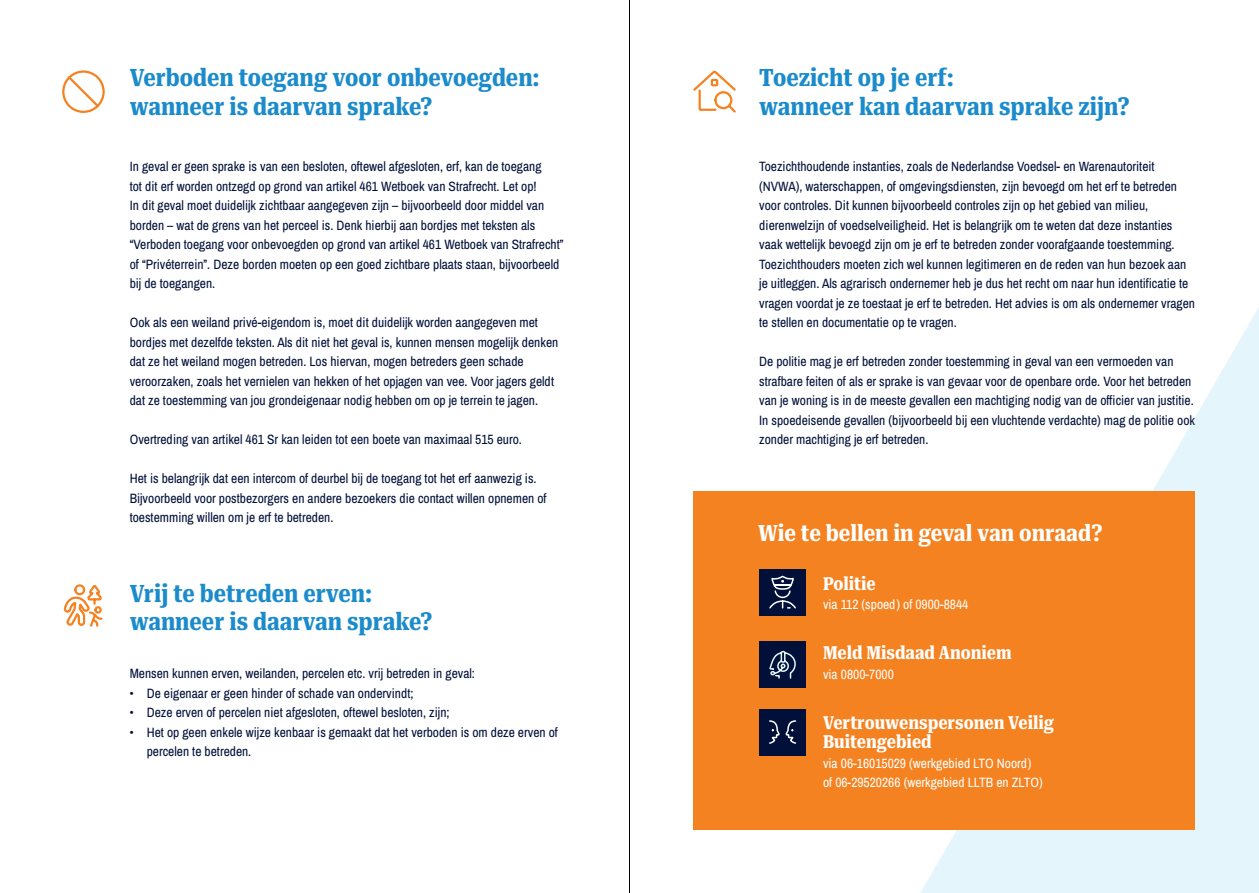
<style>
.page{position:relative;width:1259px;height:893px;background:#fff}
.page>*{position:absolute;margin:0;border:0;box-sizing:border-box;transform-origin:0 0}
.PvO_-_Page_title_FAQ{font:700 ultra-condensed 24px "Roboto Serif";color:#1b8bcb}
.PvO_-_Page_title_FAQ-2{font:700 ultra-condensed 22.5px "Roboto Serif";color:#fff}
.PvO_-_Body_text{font:700 ultra-condensed 18px/19.5px "Roboto Serif";color:#fff}
.PvO_-_Body_text-2{font:13.5px/19.5px "Archivo Narrow";color:#001039}
.PvO_-_Body_list{font:13.5px/19.5px "Archivo Narrow";color:#001039}
.PvO_-_Body_text-3{font:13.5px "Archivo Narrow";color:#fff}
</style>
<div class="page">
<hr style="left:629px;top:0;width:1px;height:893px;background:#000">
<svg style="left:920px;top:307px;width:339px;height:586px"></svg>
<div style="left:693px;top:491px;width:502px;height:338px;background:#f58220"></div>
<div style="left:759px;top:569px;width:47px;height:46px;background:#001039"></div>
<svg style="left:769px;top:575px;width:27px;height:34px"></svg>
<div style="left:759px;top:641px;width:47px;height:47px;background:#001039"></div>
<svg style="left:769px;top:650px;width:27px;height:29px"></svg>
<div style="left:759px;top:709px;width:47px;height:47px;background:#001039"></div>
<svg style="left:769px;top:720px;width:28px;height:24px"></svg>
<svg style="left:63px;top:584px;width:40px;height:43px"></svg>
<svg style="left:693px;top:70px;width:43px;height:43px"></svg>
<svg style="left:62px;top:70px;width:43px;height:43px"></svg>
<p class="PvO_-_Page_title_FAQ" style="left:130px;top:58px;width:411px">Verboden toegang voor onbevoegden:</p>
<p class="PvO_-_Page_title_FAQ" style="left:130px;top:87px;width:304px">wanneer is daarvan sprake?</p>
<p class="PvO_-_Body_text-2" style="left:130px;top:156px;width:435px">In geval er geen sprake is van een besloten, oftewel afgesloten, erf, kan de toegang<br>tot dit erf worden ontzegd op grond van artikel 461 Wetboek van Strafrecht. Let op!<br>In dit geval moet duidelijk zichtbaar aangegeven zijn – bijvoorbeeld door middel van borden – wat de grens van het perceel is. Denk hierbij aan bordjes met teksten als “Verboden toegang voor onbevoegden op grond van artikel 461 Wetboek van Strafrecht” of “Privéterrein”. Deze borden moeten op een goed zichtbare plaats staan, bijvoorbeeld bij de toegangen.</p>
<p class="PvO_-_Body_text-2" style="left:130px;top:312px;width:430px">Ook als een weiland privé-eigendom is, moet dit duidelijk worden aangegeven met bordjes met dezelfde teksten. Als dit niet het geval is, kunnen mensen mogelijk denken dat ze het weiland mogen betreden. Los hiervan, mogen betreders geen schade veroorzaken, zoals het vernielen van hekken of het opjagen van vee. Voor jagers geldt dat ze toestemming van jou grondeigenaar nodig hebben om op je terrein te jagen.</p>
<p class="PvO_-_Body_text-2" style="left:130px;top:429px;width:394px">Overtreding van artikel 461 Sr kan leiden tot een boete van maximaal 515 euro.</p>
<p class="PvO_-_Body_text-2" style="left:130px;top:468px;width:418px">Het is belangrijk dat een intercom of deurbel bij de toegang tot het erf aanwezig is.<br>Bijvoorbeeld voor postbezorgers en andere bezoekers die contact willen opnemen of toestemming willen om je erf te betreden.</p>
<p class="PvO_-_Page_title_FAQ" style="left:130px;top:574px;width:244px">Vrij te betreden erven:</p>
<p class="PvO_-_Page_title_FAQ" style="left:130px;top:603px;width:304px">wanneer is daarvan sprake?</p>
<p class="PvO_-_Body_text-2" style="left:130px;top:663px;width:347px">Mensen kunnen erven, weilanden, percelen etc. vrij betreden in geval:</p>
<p class="PvO_-_Body_list" style="left:130px;top:683px;width:285px">• De eigenaar er geen hinder of schade van ondervindt;</p>
<p class="PvO_-_Body_list" style="left:130px;top:702px;width:321px">• Deze erven of percelen niet afgesloten, oftewel besloten, zijn;</p>
<p class="PvO_-_Body_list" style="left:147px;top:722px;width:413px;text-indent:-17px">• Het op geen enkele wijze kenbaar is gemaakt dat het verboden is om deze erven of percelen te betreden.</p>
<p class="PvO_-_Page_title_FAQ" style="left:759px;top:58px;width:196px">Toezicht op je erf:</p>
<p class="PvO_-_Page_title_FAQ" style="left:759px;top:87px;width:372px">wanneer kan daarvan sprake zijn?</p>
<p class="PvO_-_Body_text-2" style="left:759px;top:156px;width:437px">Toezichthoudende instanties, zoals de Nederlandse Voedsel- en Warenautoriteit (NVWA), waterschappen, of omgevingsdiensten, zijn bevoegd om het erf te betreden voor controles. Dit kunnen bijvoorbeeld controles zijn op het gebied van milieu, dierenwelzijn of voedselveiligheid. Het is belangrijk om te weten dat deze instanties vaak wettelijk bevoegd zijn om je erf te betreden zonder voorafgaande toestemming.<br>Toezichthouders moeten zich wel kunnen legitimeren en de reden van hun bezoek aan je uitleggen. Als agrarisch ondernemer heb je dus het recht om naar hun identificatie te vragen voordat je ze toestaat je erf te betreden. Het advies is om als ondernemer vragen te stellen en documentatie op te vragen.</p>
<p class="PvO_-_Body_text-2" style="left:759px;top:351px;width:437px">De politie mag je erf betreden zonder toestemming in geval van een vermoeden van strafbare feiten of als er sprake is van gevaar voor de openbare orde. Voor het betreden van je woning is in de meeste gevallen een machtiging nodig van de officier van justitie.<br>In spoedeisende gevallen (bijvoorbeeld bij een vluchtende verdachte) mag de politie ook zonder machtiging je erf betreden.</p>
<p class="PvO_-_Page_title_FAQ-2" style="left:758px;top:515px;width:346px">Wie te bellen in geval van onraad?</p>
<p class="PvO_-_Body_text" style="left:823px;top:572px;width:54px">Politie</p>
<p class="PvO_-_Body_text-3" style="left:823px;top:595px;width:147px">via 112 (spoed) of 0900-8844</p>
<p class="PvO_-_Body_text" style="left:823px;top:642px;width:190px">Meld Misdaad Anoniem</p>
<p class="PvO_-_Body_text-3" style="left:823px;top:664px;width:72px">via 0800-7000</p>
<p class="PvO_-_Body_text" style="left:823px;top:711px;width:233px">Vertrouwenspersonen Veilig<br>Buitengebied</p>
<p class="PvO_-_Body_text-3" style="left:823px;top:754px;width:210px">via 06-16015029 (werkgebied LTO Noord)</p>
<p class="PvO_-_Body_text-3" style="left:823px;top:773px;width:221px">of 06-29520266 (werkgebied LLTB en ZLTO)</p>
</div>
